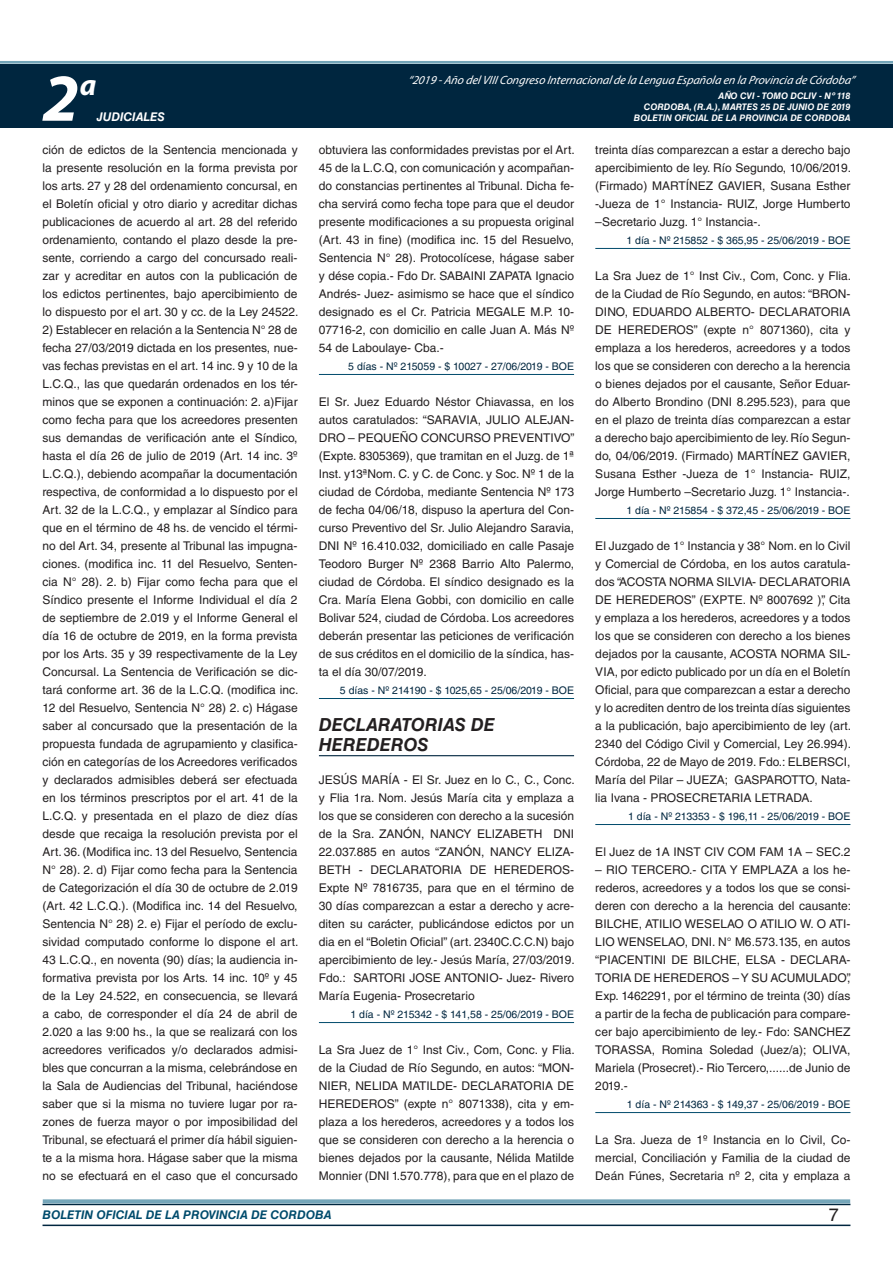
<style>
.page{position:relative;width:893px;height:1263px;background:#fff}
.page>*{position:absolute;margin:0;border:0;box-sizing:border-box;transform-origin:0 0}
.t1{font:italic 700 67.5px "Myriad Pro";color:#fff}
.t2{font:italic 700 30px "Myriad Pro";color:#fff}
.t3{font:italic 700 18px/19.5px "Helvetica LT Std";color:#231f20}
.t4{font:18px "Helvetica LT Std";color:#231f20}
.t5{font:12px/18px "Helvetica LT Std";color:#231f20;text-align:justify}
.t6{font:italic 12px "Myriad Pro";color:#fff}
.t7{font:italic 700 12px "Helvetica LT Std";color:#004b6c}
.t8{font:italic 700 12px "Helvetica LT Std";color:#fff}
.t9{font:10.5px "Helvetica LT Std";color:#00263f}
.t10{font:italic 700 9px/10.8px "Helvetica LT Std";color:#fff;text-align:right}
</style>
<div class="page">
<div style="left:0;top:61px;width:893px;height:6px;background:#fff;opacity:.75"></div>
<div style="left:0;top:64px;width:893px;height:64px;background:#00263f"></div>
<hr style="left:43px;top:1224px;width:807px;height:2px;background:#00263f">
<div style="left:42px;top:1198px;width:809px;height:8px;background:#fff;opacity:.75"></div>
<hr style="left:319px;top:374px;width:255px;height:1px;background:#004b6c">
<hr style="left:319px;top:698px;width:255px;height:1px;background:#004b6c">
<hr style="left:319px;top:755px;width:255px;height:1px;background:#00263f">
<hr style="left:319px;top:1022px;width:255px;height:1px;background:#004b6c">
<hr style="left:595px;top:248px;width:255px;height:1px;background:#004b6c">
<hr style="left:595px;top:518px;width:255px;height:1px;background:#004b6c">
<hr style="left:595px;top:824px;width:255px;height:1px;background:#004b6c">
<hr style="left:595px;top:1112px;width:255px;height:1px;background:#004b6c">
<h2 class="t2" style="left:80px;top:66px;width:18px">a</h2>
<p class="t6" style="left:408px;top:72px;width:448px">“2019 -Año delVIIICongreso Internacionalde la Lengua Esp añola en la Provincia de Córdoba”</p>
<h1 class="t1" style="left:43px;top:54px;width:38px">2</h1>
<p class="t10" style="left:644px;top:91px;width:208px">AÑO CVI - TOMO DCLIV - Nº 118<br>CORDOBA, (R.A.), MARTES 25 DE JUNIO DE 2019</p>
<p class="t8" style="left:97px;top:110px;width:70px">JUDICIALES</p>
<p class="t10" style="left:634px;top:112px;width:218px">BOLETIN OFICIAL DE LA PROVINCIA DE CORDOBA</p>
<p class="t5" style="left:43px;top:141px;width:257px">ción de edictos de la Sentencia mencionada y la presente resolución en la forma prevista por los arts. 27 y 28 del ordenamiento concursal, en el Boletín oficial y otro diario y acreditar dichas publicaciones de acuerdo al art. 28 del referido ordenamiento, contando el plazo desde la pre&shy;sente, corriendo a cargo del concursado reali&shy;zar y acreditar en autos con la publicación de los edictos pertinentes, bajo apercibimiento de lo dispuesto por el art. 30 y cc. de la Ley 24522.</p>
<p class="t5" style="left:43px;top:321px;width:257px">2) Establecer en relación a la Sentencia N° 28 de fecha 27/03/2019 dictada en los presentes, nue&shy;vas fechas previstas en el art. 14 inc. 9 y 10 de la L.C.Q., las que quedarán ordenados en los tér&shy;minos que se exponen a continuación: 2. a)Fijar como fecha para que los acreedores presenten sus demandas de verificación ante el Síndico, hasta el día 26 de julio de 2019 (Art. 14 inc. 3º L.C.Q.), debiendo acompañar la documentación respectiva, de conformidad a lo dispuesto por el Art. 32 de la L.C.Q., y emplazar al Síndico para que en el término de 48 hs. de vencido el térmi&shy;no del Art. 34, presente al Tribunal las impugna&shy;ciones. (modifica inc. 11 del Resuelvo, Senten&shy;cia N° 28). 2. b) Fijar como fecha para que el Síndico presente el Informe Individual el día 2 de septiembre de 2.019 y el Informe General el día 16 de octubre de 2019, en la forma prevista por los Arts. 35 y 39 respectivamente de la Ley Concursal. La Sentencia de Verificación se dic&shy;tará conforme art. 36 de la L.C.Q. (modifica inc.<br>12 del Resuelvo, Sentencia N° 28) 2. c) Hágase saber al concursado que la presentación de la propuesta fundada de agrupamiento y clasifica&shy;ción en categorías de los Acreedores verificados y declarados admisibles deberá ser efectuada en los términos prescriptos por el art. 41 de la L.C.Q. y presentada en el plazo de diez días desde que recaiga la resolución prevista por el Art. 36. (Modifica inc. 13 del Resuelvo, Sentencia N° 28). 2. d) Fijar como fecha para la Sentencia de Categorización el día 30 de octubre de 2.019 (Art. 42 L.C.Q.). (Modifica inc. 14 del Resuelvo, Sentencia N° 28) 2. e) Fijar el período de exclu&shy;sividad computado conforme lo dispone el art.<br>43 L.C.Q., en noventa (90) días; la audiencia in&shy;formativa prevista por los Arts. 14 inc. 10º y 45 de la Ley 24.522, en consecuencia, se llevará a cabo, de corresponder el día 24 de abril de 2.020 a las 9:00 hs., la que se realizará con los acreedores verificados y/o declarados admisi&shy;bles que concurran a la misma, celebrándose en la Sala de Audiencias del Tribunal, haciéndose saber que si la misma no tuviere lugar por ra&shy;zones de fuerza mayor o por imposibilidad del Tribunal, se efectuará el primer día hábil siguien&shy;te a la misma hora. Hágase saber que la misma no se efectuará en el caso que el concursado</p>
<p class="t5" style="left:319px;top:141px;width:257px">obtuviera las conformidades previstas por el Art.<br>45 de la L.C.Q, con comunicación y acompañan&shy;do constancias pertinentes al Tribunal. Dicha fe&shy;cha servirá como fecha tope para que el deudor presente modificaciones a su propuesta original (Art. 43 in fine) (modifica inc. 15 del Resuelvo, Sentencia N° 28). Protocolícese, hágase saber y dése copia.- Fdo Dr. SABAINI ZAPATA Ignacio Andrés- Juez- asimismo se hace que el síndico designado es el Cr. Patricia MEGALE M.P. 10- 07716-2, con domicilio en calle Juan A. Más Nº 54 de Laboulaye- Cba.-</p>
<p class="t9" style="left:348px;top:360px;width:227px">5 días - Nº 215059 - $ 10027 - 27/06/2019 - BOE</p>
<p class="t5" style="left:319px;top:393px;width:257px">El Sr. Juez Eduardo Néstor Chiavassa, en los autos caratulados: “SARAVIA, JULIO ALEJAN-DRO – PEQUEÑO CONCURSO PREVENTIVO” (Expte. 8305369), que tramitan en el Juzg. de 1ª Inst. y13ªNom. C. y C. de Conc. y Soc. Nº 1 de la ciudad de Córdoba, mediante Sentencia Nº 173 de fecha 04/06/18, dispuso la apertura del Con&shy;curso Preventivo del Sr. Julio Alejandro Saravia, DNI Nº 16.410.032, domiciliado en calle Pasaje Teodoro Burger Nº 2368 Barrio Alto Palermo, ciudad de Córdoba. El síndico designado es la Cra. María Elena Gobbi, con domicilio en calle Bolivar 524, ciudad de Córdoba. Los acreedores deberán presentar las peticiones de verificación de sus créditos en el domicilio de la síndica, has&shy;ta el día 30/07/2019.</p>
<p class="t9" style="left:340px;top:684px;width:236px">5 días - Nº 214190 - $ 1025,65 - 25/06/2019 - BOE</p>
<h3 class="t3" style="left:319px;top:715px;width:177px">DECLARATORIAS DE<br>HEREDEROS</h3>
<p class="t5" style="left:319px;top:771px;width:257px">JESÚS MARÍA - El Sr. Juez en lo C., C., Conc. y Flia 1ra. Nom. Jesús María cita y emplaza a los que se consideren con derecho a la sucesión de la Sra. ZANÓN, NANCY ELIZABETH DNI 22.037.885 en autos “ZANÓN, NANCY ELIZA-BETH - DECLARATORIA DE HEREDEROS-Expte Nº 7816735, para que en el término de 30 días comparezcan a estar a derecho y acre&shy;diten su carácter, publicándose edictos por un dia en el “Boletin Oficial” (art. 2340C.C.C.N) bajo apercibimiento de ley.- Jesús María, 27/03/2019.<br>Fdo.: SARTORI JOSE ANTONIO- Juez- Rivero María Eugenia- Prosecretario</p>
<p class="t9" style="left:350px;top:1008px;width:225px">1 día - Nº 215342 - $ 141,58 - 25/06/2019 - BOE</p>
<p class="t5" style="left:319px;top:1041px;width:257px">La Sra Juez de 1° Inst Civ., Com, Conc. y Flia. de la Ciudad de Río Segundo, en autos: “MON-NIER, NELIDA MATILDE- DECLARATORIA DE HEREDEROS” (expte n° 8071338), cita y em&shy;plaza a los herederos, acreedores y a todos los que se consideren con derecho a la herencia o bienes dejados por la causante, Nélida Matilde Monnier (DNI 1.570.778), para que en el plazo de</p>
<p class="t5" style="left:595px;top:141px;width:257px">treinta días comparezcan a estar a derecho bajo apercibimiento de ley. Río Segundo, 10/06/2019. (Firmado) MARTÍNEZ GAVIER, Susana Esther -Jueza de 1° Instancia- RUIZ, Jorge Humberto –Secretario Juzg. 1° Instancia-.</p>
<p class="t9" style="left:626px;top:234px;width:226px">1 día - Nº 215852 - $ 365,95 - 25/06/2019 - BOE</p>
<p class="t5" style="left:595px;top:267px;width:257px">La Sra Juez de 1° Inst Civ., Com, Conc. y Flia. de la Ciudad de Río Segundo, en autos: “BRON-DINO, EDUARDO ALBERTO- DECLARATORIA DE HEREDEROS” (expte n° 8071360), cita y emplaza a los herederos, acreedores y a todos los que se consideren con derecho a la herencia o bienes dejados por el causante, Señor Eduar&shy;do Alberto Brondino (DNI 8.295.523), para que en el plazo de treinta días comparezcan a estar a derecho bajo apercibimiento de ley. Río Segun&shy;do, 04/06/2019. (Firmado) MARTÍNEZ GAVIER, Susana Esther -Jueza de 1° Instancia- RUIZ, Jorge Humberto –Secretario Juzg. 1° Instancia-.</p>
<p class="t9" style="left:626px;top:504px;width:226px">1 día - Nº 215854 - $ 372,45 - 25/06/2019 - BOE</p>
<p class="t5" style="left:595px;top:537px;width:257px">El Juzgado de 1° Instancia y 38° Nom. en lo Civil y Comercial de Córdoba, en los autos caratula&shy;dos “ACOSTA NORMA SILVIA- DECLARATORIA DE HEREDEROS” (EXPTE. Nº 8007692 )”, Cita y emplaza a los herederos, acreedores y a todos los que se consideren con derecho a los bienes dejados por la causante, ACOSTA NORMA SIL-VIA, por edicto publicado por un día en el Boletín Oficial, para que comparezcan a estar a derecho y lo acrediten dentro de los treinta días siguientes a la publicación, bajo apercibimiento de ley (art.<br>2340 del Código Civil y Comercial, Ley 26.994).<br>Córdoba, 22 de Mayo de 2019. Fdo.: ELBERSCI, María del Pilar – JUEZA; GASPAROTTO, Nata&shy;lia Ivana - PROSECRETARIA LETRADA.</p>
<p class="t9" style="left:628px;top:810px;width:224px">1 día - Nº 213353 - $ 196,11 - 25/06/2019 - BOE</p>
<p class="t5" style="left:595px;top:843px;width:257px">El Juez de 1A INST CIV COM FAM 1A – SEC.2</p>
<p class="t5" style="left:595px;top:861px;width:257px">– RIO TERCERO.- CITA Y EMPLAZA a los he&shy;rederos, acreedores y a todos los que se consi&shy;deren con derecho a la herencia del causante:<br>BILCHE, ATILIO WESELAO O ATILIO W. O ATI-LIO WENSELAO, DNI. N° M6.573.135, en autos “PIACENTINI DE BILCHE, ELSA - DECLARA-TORIA DE HEREDEROS – Y SU ACUMULADO”, Exp. 1462291, por el término de treinta (30) días a partir de la fecha de publicación para compare&shy;cer bajo apercibimiento de ley.- Fdo: SANCHEZ TORASSA, Romina Soledad (Juez/a); OLIVA, Mariela (Prosecret).- Rio Tercero,......de Junio de 2019.-</p>
<p class="t9" style="left:627px;top:1098px;width:225px">1 día - Nº 214363 - $ 149,37 - 25/06/2019 - BOE</p>
<p class="t5" style="left:595px;top:1131px;width:257px">La Sra. Jueza de 1º Instancia en lo Civil, Co&shy;mercial, Conciliación y Familia de la ciudad de Deán Fúnes, Secretaria nº 2, cita y emplaza a</p>
<p class="t7" style="left:43px;top:1208px;width:290px">BOLETIN OFICIAL DE LA PROVINCIA DE CORDOBA</p>
<h3 class="t4" style="left:829px;top:1204px;width:12px">7</h3>
</div>
